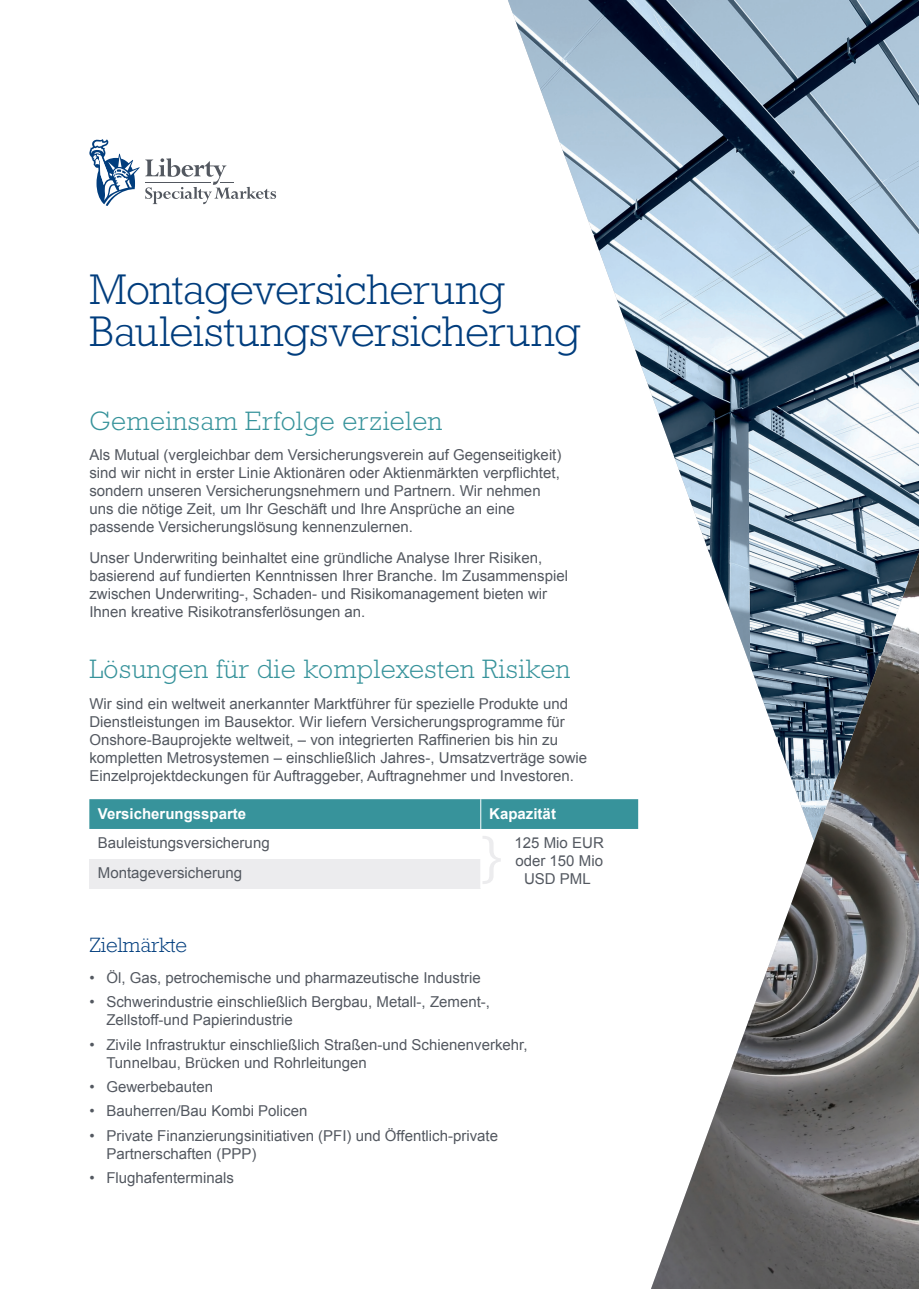
<style>
.page{position:relative;width:919px;height:1289px;background:#fff}
.page>*{position:absolute;margin:0;border:0;box-sizing:border-box;transform-origin:0 0}
.t1{font:300 43.5px/42px "Rockwell Std";letter-spacing:-.01em;color:#013d7d}
.t2{font:300 27px "Rockwell Std";letter-spacing:.02em;color:#37939b}
.t3{font:300 21px "Rockwell Std";color:#013d7d}
.t4{font:15px/18px "Arial";color:#535860}
.t5{font:700 15px "Arial";color:#fff}
</style>
<div class="page">
<img style="left:508px;top:0;width:410px;height:829px">
<img style="left:651px;top:553px;width:267px;height:735px">
<div style="left:89px;top:858px;width:391px;height:30px;background:#ececee"></div>
<svg style="left:89px;top:799px;width:549px;height:85px"></svg>
<svg style="left:89px;top:139px;width:187px;height:67px"></svg>
<h1 class="t1" style="left:89px;top:268px;width:492px">Montageversicherung<br>Bauleistungsversicherung</h1>
<h2 class="t2" style="left:89px;top:405px;width:354px">Gemeinsam Erfolge erzielen</h2>
<p class="t4" style="left:89px;top:446px;width:473px">Als Mutual (vergleichbar dem Versicherungsverein auf Gegenseitigkeit) sind wir nicht in erster Linie Aktionären oder Aktienmärkten verpflichtet, sondern unseren Versicherungsnehmern und Partnern. Wir nehmen uns die nötige Zeit, um Ihr Geschäft und Ihre Ansprüche an eine passende Versicherungslösung kennenzulernen.</p>
<p class="t4" style="left:89px;top:549px;width:480px">Unser Underwriting beinhaltet eine gründliche Analyse Ihrer Risiken, basierend auf fundierten Kenntnissen Ihrer Branche. Im Zusammenspiel zwischen Underwriting-, Schaden- und Risikomanagement bieten wir Ihnen kreative Risikotransferlösungen an.</p>
<h2 class="t2" style="left:89px;top:654px;width:482px">Lösungen für die komplexesten Risiken</h2>
<p class="t4" style="left:89px;top:695px;width:499px">Wir sind ein weltweit anerkannter Marktführer für spezielle Produkte und Dienstleistungen im Bausektor. Wir liefern Versicherungsprogramme für Onshore-Bauprojekte weltweit, – von integrierten Raffinerien bis hin zu kompletten Metrosystemen – einschließlich Jahres-, Umsatzverträge sowie Einzelprojektdeckungen für Auftraggeber, Auftragnehmer und Investoren.</p>
<p class="t5" style="left:98px;top:803px;width:150px">Versicherungssparte</p>
<p class="t5" style="left:489px;top:803px;width:68px">Kapazität</p>
<p class="t4" style="left:98px;top:828px;width:173px;line-height:29.7px">Bauleistungsversicherung<br>Montageversicherung</p>
<p class="t4" style="left:514px;top:834px;width:91px;text-align:center">125 Mio EUR oder 150 Mio<br>USD PML</p>
<h3 class="t3" style="left:89px;top:933px;width:99px">Zielmärkte</h3>
<p class="t4" style="left:89px;top:968px;width:393px">• Öl, Gas, petrochemische und pharmazeutische Industrie</p>
<p class="t4" style="left:106px;top:993px;width:385px;text-indent:-17px">• Schwerindustrie einschließlich Bergbau, Metall-, Zement-,<br>Zellstoff-und Papierindustrie</p>
<p class="t4" style="left:106px;top:1035px;width:423px;text-indent:-17px">• Zivile Infrastruktur einschließlich Straßen-und Schienenverkehr,<br>Tunnelbau, Brücken und Rohrleitungen</p>
<p class="t4" style="left:89px;top:1077px;width:125px">• Gewerbebauten</p>
<p class="t4" style="left:89px;top:1102px;width:219px">• Bauherren/Bau Kombi Policen</p>
<p class="t4" style="left:106px;top:1126px;width:393px;text-indent:-17px">• Private Finanzierungsinitiativen (PFI) und Öffentlich-private<br>Partnerschaften (PPP)</p>
<p class="t4" style="left:89px;top:1168px;width:146px">• Flughafenterminals</p>
</div>
